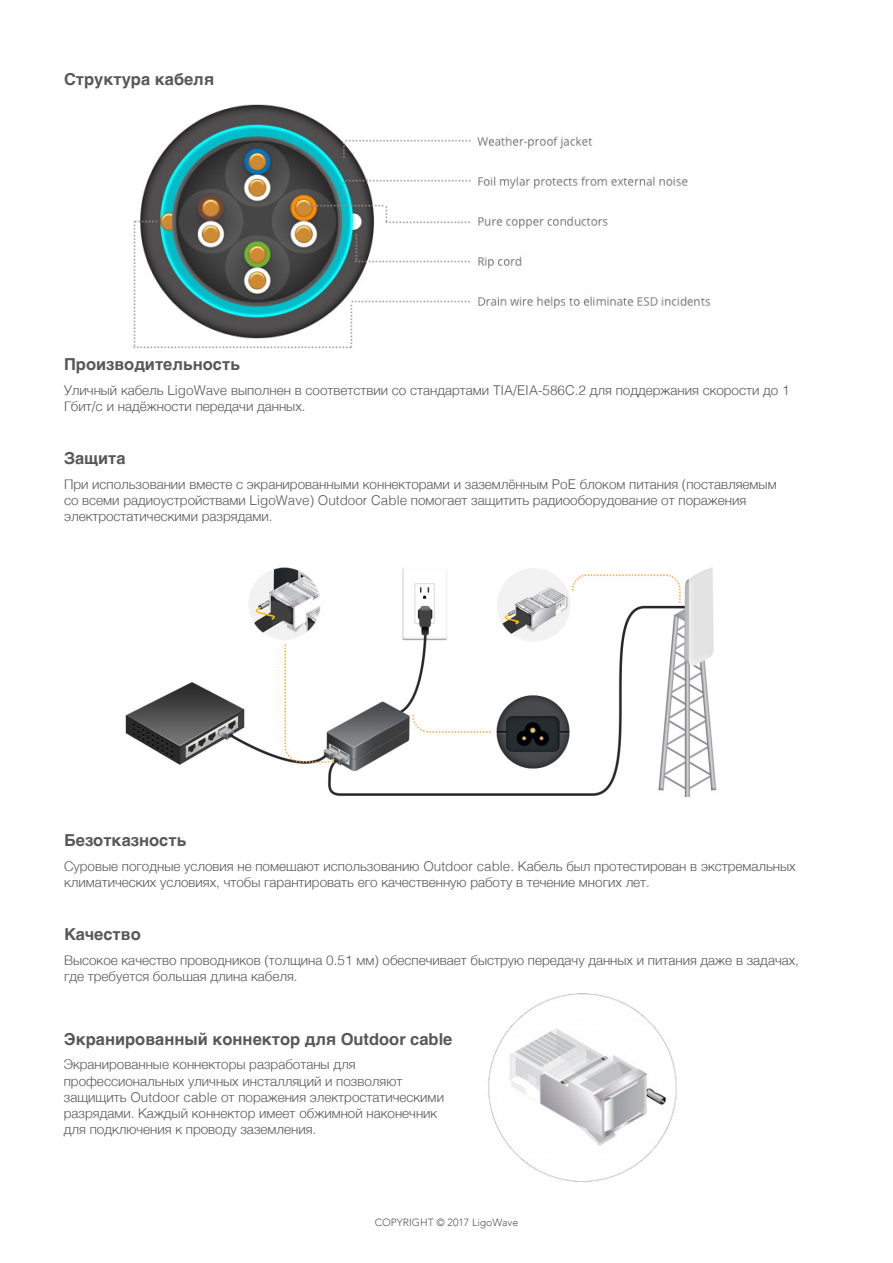
<style>
.page{position:relative;width:893px;height:1263px;background:#fff}
.page>*{position:absolute;margin:0;border:0;box-sizing:border-box;transform-origin:0 0}
.body{font:700 16.5px "Helvetica";color:#57585a}
.body-2{font:300 13.5px/16.2px "Helvetica";color:#57585a}
.t1{font:300 10.5px "Avenir";color:#57585a}
</style>
<div class="page">
<img style="left:133px;top:104px;width:577px;height:245px">
<img style="left:125px;top:567px;width:592px;height:229px">
<img style="left:488px;top:993px;width:189px;height:189px">
<p class="body" style="left:64px;top:66px;width:152px">Структура кабеля</p>
<p class="body" style="left:64px;top:351px;width:177px">Производительность</p>
<p class="body-2" style="left:64px;top:381px;width:727px">Уличный кабель LigoWave выполнен в соответствии со стандартами TIA/EIA-586C.2 для поддержания скорости до 1<br>Гбит/c и надёжности передачи данных.</p>
<p class="body" style="left:64px;top:445px;width:63px">Защита</p>
<p class="body-2" style="left:64px;top:475px;width:714px">При использовании вместе с экранированными коннекторами и заземлённым PoE блоком питания (поставляемым со всеми радиоустройствами LigoWave) Outdoor Cable помогает защитить радиооборудование от поражения электростатическими разрядами.</p>
<p class="body" style="left:64px;top:827px;width:124px">Безотказность</p>
<p class="body-2" style="left:64px;top:857px;width:733px">Суровые погодные условия не помешают использованию Outdoor cable. Кабель был протестирован в экстремальных климатических условиях, чтобы гарантировать его качественную работу в течение многих лет.</p>
<p class="body" style="left:64px;top:921px;width:78px">Качество</p>
<p class="body-2" style="left:64px;top:951px;width:736px">Высокое качество проводников (толщина 0.51 мм) обеспечивает быструю передачу данных и питания даже в задачах, где требуется большая длина кабеля.</p>
<p class="body" style="left:64px;top:1025px;width:390px">Экранированный коннектор для Outdoor cable</p>
<p class="body-2" style="left:64px;top:1055px;width:382px">Экранированные коннекторы разработаны для профессиональных уличных инсталляций и позволяют защищить Outdoor cable от поражения электростатическими разрядами. Каждый коннектор имеет обжимной наконечник для подключения к проводу заземления.</p>
<p class="t1" style="left:375px;top:1216px;width:145px">COPYRIGHT © 2017 LigoWave</p>
</div>
